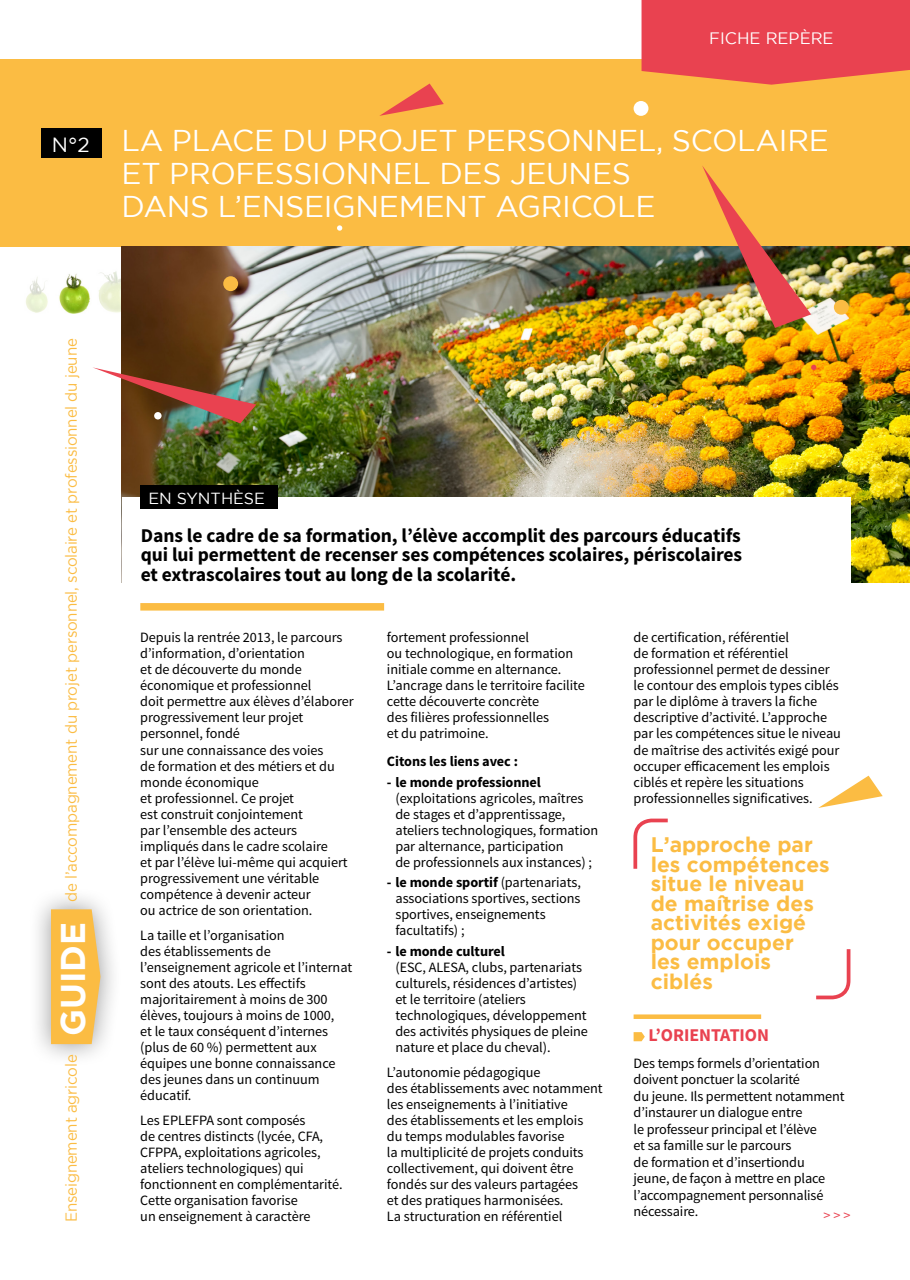
<style>
.page{position:relative;width:910px;height:1280px;background:#fff}
.page>*{position:absolute;margin:0;border:0;box-sizing:border-box;transform-origin:0 0}
.t1{font:700 34.2px "Gotham";color:#fff}
.t2{font:30px/33px "Gotham";letter-spacing:-.01em;color:#fff}
.t3{font:700 21px/19.5px "Gotham";color:#fbbc43}
.t4{font:20.55px "Gotham";color:#fff}
.t5{font:700 19.5px/19.5px "Source Sans Pro";letter-spacing:-.005em;color:#000;text-align:justify}
.t6{font:700 18px "Source Sans Pro";letter-spacing:-.005em;color:#e94250}
.t7{font:16.5px "Gotham";color:#fff}
.t8{font:16.05px "Gotham";color:#fff}
.t9{font:15.9px "Gotham";letter-spacing:-.01em;color:#fbbc43;scale:.95 1}
.t10{font:14.25px/16px "Source Sans Pro";letter-spacing:-.005em;color:#000}
.t11{font:700 14.25px "Source Sans Pro";letter-spacing:-.005em;color:#000}
.t12{font:14.25px "Source Sans Pro";color:#e94250}
.s1{font-weight:700}
</style>
<div class="page">
<img style="left:26px;top:269px;width:96px;height:45px">
<div style="left:0;top:60px;width:910px;height:187px;background:#fbbc43"></div>
<img style="left:122px;top:247px;width:788px;height:336px">
<div style="left:634px;top:1014px;width:127px;height:5px;background:#fbbc43"></div>
<svg style="left:634px;top:1032px;width:11px;height:9px"></svg>
<img style="left:93px;top:367px;width:163px;height:56px">
<svg style="left:379px;top:84px;width:65px;height:32px"></svg>
<svg style="left:818px;top:776px;width:65px;height:32px"></svg>
<img style="left:702px;top:166px;width:109px;height:162px">
<div style="left:223px;top:276px;width:15px;height:15px;background:#fbbc43;border-radius:50%"></div>
<div style="left:634px;top:101px;width:14px;height:15px;background:#fff;border-radius:50%"></div>
<svg style="left:337px;top:225px;width:5px;height:6px"></svg>
<div style="left:834px;top:300px;width:15px;height:15px;background:#fbbc43;border-radius:50%"></div>
<svg style="left:811px;top:365px;width:5px;height:5px"></svg>
<div style="left:154px;top:412px;width:8px;height:7px;background:#fff;border-radius:50%"></div>
<div style="left:41px;top:129px;width:60px;height:29px;background:#000"></div>
<img style="left:53px;top:269px;width:39px;height:45px">
<svg style="left:641px;top:0;width:269px;height:85px;background:#ea4c4f"></svg>
<div style="left:122px;top:497px;width:728px;height:107px;background:#fff"></div>
<div style="left:140px;top:603px;width:244px;height:8px;background:#fbbc43"></div>
<div style="left:140px;top:486px;width:137px;height:23px;background:#000"></div>
<svg style="left:633px;top:818px;width:35px;height:51px"></svg>
<svg style="left:816px;top:949px;width:35px;height:51px"></svg>
<div style="left:28px;top:886px;width:95px;height:181px;background:#000;opacity:.4"></div>
<svg style="left:51px;top:909px;width:50px;height:135px;background:#f7be52"></svg>
<p class="t7" style="left:709px;top:29px;width:126px">FICHE REPÈRE</p>
<p class="t4" style="left:52px;top:133px;width:39px">N°2</p>
<p class="t2" style="left:122px;top:123px;width:709px">LA PLACE DU PROJET PERSONNEL, SCOLAIRE<br>ET PROFESSIONNEL DES JEUNES<br>DANS L’ENSEIGNEMENT AGRICOLE</p>
<p class="t9" style="left:62px;top:902px;width:594px;rotate:-90deg">de l’accompagnement du projet personnel, scolaire et professionnel du jeune</p>
<p class="t1" style="left:53px;top:1036px;width:115px;rotate:-90deg">GUIDE</p>
<p class="t9" style="left:62px;top:1222px;width:178px;rotate:-90deg">Enseignement agricole</p>
<p class="t8" style="left:148px;top:489px;width:118px">EN SYNTHÈSE</p>
<p class="t5" style="left:141px;top:526px;width:603px">Dans le cadre de sa formation, l’élève accomplit des parcours éducatifs qui lui permettent de recenser ses compétences scolaires, périscolaires et extrascolaires tout au long de la scolarité.</p>
<p class="t10" style="left:140px;top:630px;width:215px">Depuis la rentrée 2013, le parcours d’information, d’orientation<br>et de découverte du monde économique et professionnel<br>doit permettre aux élèves d’élaborer progressivement leur projet personnel, fondé<br>sur une connaissance des voies<br>de formation et des métiers et du monde économique<br>et professionnel. Ce projet<br>est construit conjointement<br>par l’ensemble des acteurs impliqués dans le cadre scolaire<br>et par l’élève lui-même qui acquiert progressivement une véritable compétence à devenir acteur<br>ou actrice de son orientation.</p>
<p class="t10" style="left:140px;top:927px;width:214px">La taille et l’organisation<br>des établissements de l’enseignement agricole et l’internat sont des atouts. Les effectifs majoritairement à moins de 300 élèves, toujours à moins de 1000,<br>et le taux conséquent d’internes (plus de 60 %) permettent aux équipes une bonne connaissance des jeunes dans un continuum éducatif.</p>
<p class="t10" style="left:140px;top:1112px;width:204px">Les EPLEFPA sont composés<br>de centres distincts (lycée, CFA,<br>CFPPA, exploitations agricoles, ateliers technologiques) qui fonctionnent en complémentarité.<br>Cette organisation favorise<br>un enseignement à caractère</p>
<p class="t10" style="left:387px;top:630px;width:199px">fortement professionnel<br>ou technologique, en formation initiale comme en alternance.<br>L’ancrage dans le territoire facilite cette découverte concrète<br>des filières professionnelles<br>et du patrimoine.</p>
<p class="t11" style="left:387px;top:752px;width:133px">Citons les liens avec :</p>
<p class="t10" style="left:395px;top:774px;width:204px;text-indent:-9px"><span class="s1">- le monde professionnel </span>(exploitations agricoles, maîtres de stages et d’apprentissage, ateliers technologiques, formation par alternance, participation<br>de professionnels aux instances) ;</p>
<p class="t10" style="left:395px;top:875px;width:187px;text-indent:-9px"><span class="s1">- le monde sportif</span> (partenariats, associations sportives, sections sportives, enseignements facultatifs) ;</p>
<p class="t10" style="left:395px;top:943px;width:194px;text-indent:-9px"><span class="s1">- le monde culturel<br></span>(ESC, ALESA, clubs, partenariats culturels, résidences d’artistes) et le territoire (ateliers technologiques, développement des activités physiques de pleine nature et place du cheval).</p>
<p class="t10" style="left:387px;top:1064px;width:217px">L’autonomie pédagogique<br>des établissements avec notamment les enseignements à l’initiative<br>des établissements et les emplois<br>du temps modulables favorise<br>la multiplicité de projets conduits collectivement, qui doivent être fondés sur des valeurs partagées<br>et des pratiques harmonisées.</p>
<p class="t10" style="left:387px;top:1208px;width:177px">La structuration en référentiel</p>
<p class="t10" style="left:634px;top:630px;width:209px">de certification, référentiel<br>de formation et référentiel professionnel permet de dessiner le contour des emplois types ciblés par le diplôme à travers la fiche descriptive d’activité. L’approche par les compétences situe le niveau de maîtrise des activités exigé pour occuper efficacement les emplois ciblés et repère les situations professionnelles significatives.</p>
<p class="t3" style="left:651px;top:834px;width:181px">L’approche par les compétences situe le niveau de maîtrise des activités exigé pour occuper<br>les emplois ciblés</p>
<p class="t6" style="left:648px;top:1024px;width:122px">L’ORIENTATION</p>
<p class="t10" style="left:634px;top:1055px;width:212px;line-height:16.5px">Des temps formels d’orientation doivent ponctuer la scolarité<br>du jeune. Ils permettent notamment d’instaurer un dialogue entre<br>le professeur principal et l’élève<br>et sa famille sur le parcours<br>de formation et d’insertiondu<br>jeune, de façon à mettre en place l’accompagnement personnalisé nécessaire.</p>
<p class="t12" style="left:823px;top:1207px;width:29px">&gt; &gt; &gt;</p>
</div>
